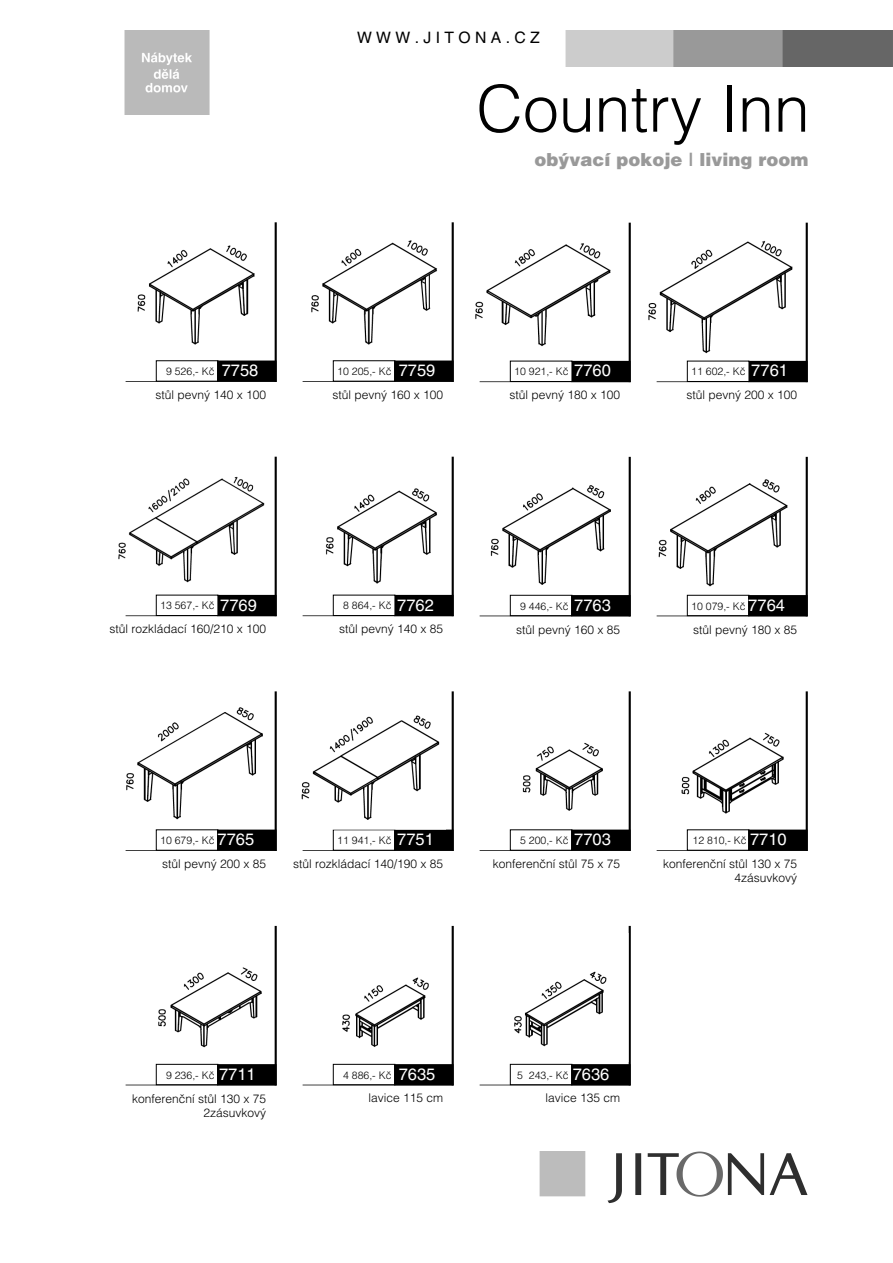
<style>
.page{position:relative;width:893px;height:1263px;background:#fff}
.page>*{position:absolute;margin:0;border:0;box-sizing:border-box;transform-origin:0 0}
.t1{font:300 64.5px "Helvetica CE";color:#000}
.t2{font:900 18px "Helvetica CE";color:#999}
.t3{font:15.75px "Helvetica CE";letter-spacing:.28em;color:#000}
.t4{font:300 12px/14.1px "Helvetica CE";color:#000;text-align:right}
.t5{font:300 10.5px "Helvetica CE";color:#000}
.s1{font-weight:400;font-size:16.5px;color:#fff}
</style>
<div class="page">
<img style="left:124px;top:30px;width:85px;height:85px">
<img style="left:566px;top:30px;width:327px;height:36px">
<hr style="left:303px;top:381px;width:151px;height:1px;background:#000;border-radius:50%">
<hr style="left:452px;top:222px;width:2px;height:160px;background:#000">
<div style="left:394px;top:360px;width:60px;height:22px;background:#000"></div>
<hr style="left:126px;top:381px;width:151px;height:1px;background:#000;border-radius:50%">
<hr style="left:275px;top:222px;width:2px;height:160px;background:#000">
<div style="left:217px;top:360px;width:60px;height:22px;background:#000"></div>
<hr style="left:480px;top:615px;width:151px;height:1px;background:#000;border-radius:50%">
<hr style="left:629px;top:457px;width:2px;height:159px;background:#000">
<div style="left:571px;top:595px;width:60px;height:21px;background:#000"></div>
<div style="left:510px;top:595px;width:62px;height:21px;border:1px solid #000"></div>
<hr style="left:657px;top:615px;width:151px;height:1px;background:#000;border-radius:50%">
<hr style="left:806px;top:457px;width:2px;height:159px;background:#000">
<div style="left:748px;top:595px;width:60px;height:21px;background:#000"></div>
<div style="left:687px;top:595px;width:62px;height:21px;border:1px solid #000"></div>
<hr style="left:303px;top:850px;width:151px;height:1px;background:#000;border-radius:50%">
<hr style="left:452px;top:691px;width:2px;height:160px;background:#000">
<div style="left:394px;top:829px;width:60px;height:22px;background:#000"></div>
<div style="left:333px;top:829px;width:62px;height:21px;border:1px solid #000"></div>
<hr style="left:126px;top:850px;width:151px;height:1px;background:#000;border-radius:50%">
<hr style="left:275px;top:691px;width:2px;height:160px;background:#000">
<div style="left:217px;top:829px;width:60px;height:22px;background:#000"></div>
<hr style="left:480px;top:850px;width:151px;height:1px;background:#000;border-radius:50%">
<hr style="left:629px;top:691px;width:2px;height:160px;background:#000">
<div style="left:571px;top:829px;width:60px;height:22px;background:#000"></div>
<hr style="left:657px;top:850px;width:151px;height:1px;background:#000;border-radius:50%">
<hr style="left:806px;top:691px;width:2px;height:160px;background:#000">
<div style="left:748px;top:829px;width:60px;height:22px;background:#000"></div>
<hr style="left:303px;top:1085px;width:151px;height:1px;background:#000;border-radius:50%">
<hr style="left:452px;top:926px;width:2px;height:159px;background:#000">
<div style="left:394px;top:1064px;width:60px;height:21px;background:#000"></div>
<div style="left:333px;top:1064px;width:62px;height:21px;border:1px solid #000"></div>
<hr style="left:126px;top:1085px;width:151px;height:1px;background:#000;border-radius:50%">
<hr style="left:275px;top:926px;width:2px;height:159px;background:#000">
<div style="left:217px;top:1064px;width:60px;height:21px;background:#000"></div>
<div style="left:156px;top:1064px;width:62px;height:21px;border:1px solid #000"></div>
<hr style="left:480px;top:1085px;width:151px;height:1px;background:#000;border-radius:50%">
<hr style="left:629px;top:926px;width:2px;height:159px;background:#000">
<div style="left:571px;top:1064px;width:60px;height:21px;background:#000"></div>
<div style="left:510px;top:1064px;width:62px;height:21px;border:1px solid #000"></div>
<svg style="left:608px;top:1153px;width:14px;height:50px"></svg>
<div style="left:635px;top:1153px;width:6px;height:42px;background:#2e2e2e"></div>
<svg style="left:770px;top:1153px;width:37px;height:42px"></svg>
<svg style="left:648px;top:1151px;width:116px;height:46px"></svg>
<div style="left:540px;top:1151px;width:45px;height:45px;background:#bcbcbc"></div>
<img style="left:137px;top:245px;width:118px;height:100px">
<img style="left:311px;top:240px;width:126px;height:105px">
<img style="left:490px;top:485px;width:121px;height:100px">
<img style="left:658px;top:479px;width:130px;height:108px">
<img style="left:301px;top:715px;width:145px;height:115px">
<img style="left:126px;top:707px;width:137px;height:113px">
<img style="left:522px;top:742px;width:81px;height:69px">
<img style="left:681px;top:732px;width:103px;height:82px">
<img style="left:342px;top:977px;width:87px;height:70px">
<img style="left:158px;top:967px;width:104px;height:81px">
<img style="left:514px;top:971px;width:93px;height:76px">
<hr style="left:480px;top:381px;width:151px;height:1px;background:#000;border-radius:50%">
<hr style="left:629px;top:223px;width:2px;height:159px;background:#000">
<div style="left:571px;top:361px;width:60px;height:21px;background:#000"></div>
<div style="left:510px;top:361px;width:62px;height:21px;border:1px solid #000"></div>
<img style="left:475px;top:243px;width:136px;height:104px">
<hr style="left:657px;top:381px;width:151px;height:1px;background:#000;border-radius:50%">
<hr style="left:806px;top:223px;width:2px;height:159px;background:#000">
<div style="left:748px;top:361px;width:60px;height:21px;background:#000"></div>
<div style="left:687px;top:361px;width:62px;height:21px;border:1px solid #000"></div>
<img style="left:648px;top:240px;width:145px;height:114px">
<hr style="left:126px;top:615px;width:151px;height:1px;background:#000;border-radius:50%">
<hr style="left:275px;top:457px;width:2px;height:159px;background:#000">
<div style="left:217px;top:595px;width:60px;height:21px;background:#000"></div>
<div style="left:156px;top:595px;width:62px;height:21px;border:1px solid #000"></div>
<img style="left:118px;top:476px;width:147px;height:107px">
<hr style="left:303px;top:615px;width:151px;height:1px;background:#000;border-radius:50%">
<hr style="left:452px;top:457px;width:2px;height:159px;background:#000">
<div style="left:394px;top:595px;width:60px;height:21px;background:#000"></div>
<div style="left:333px;top:595px;width:62px;height:21px;border:1px solid #000"></div>
<img style="left:326px;top:488px;width:111px;height:96px">
<h3 class="t3" style="left:357px;top:29px;width:184px">WWW.JITONA.CZ</h3>
<h1 class="t1" style="left:476px;top:73px;width:335px">Country Inn</h1>
<h2 class="t2" style="left:534px;top:149px;width:276px">obývací pokoje | living room</h2>
<p class="t5" style="left:166px;top:365px;width:94px">9 526,- Kč <span class="s1">7758</span></p>
<p class="t4" style="left:156px;top:388px;width:112px">stůl pevný 140 x 100</p>
<p class="t5" style="left:337px;top:365px;width:100px">10 205,- Kč <span class="s1">7759</span></p>
<p class="t4" style="left:333px;top:388px;width:112px">stůl pevný 160 x 100</p>
<p class="t5" style="left:514px;top:366px;width:98px">10 921,- Kč <span class="s1">7760</span></p>
<p class="t4" style="left:510px;top:388px;width:112px">stůl pevný 180 x 100</p>
<p class="t5" style="left:691px;top:366px;width:98px">11 602,- Kč <span class="s1">7761</span></p>
<p class="t4" style="left:687px;top:388px;width:112px">stůl pevný 200 x 100</p>
<p class="t5" style="left:160px;top:600px;width:98px">13 567,- Kč <span class="s1">7769</span></p>
<p class="t4" style="left:110px;top:622px;width:158px">stůl rozkládací 160/210 x 100</p>
<p class="t5" style="left:343px;top:600px;width:92px">8 864,- Kč <span class="s1">7762</span></p>
<p class="t4" style="left:339px;top:622px;width:106px">stůl pevný 140 x 85</p>
<p class="t5" style="left:520px;top:600px;width:92px">9 446,- Kč <span class="s1">7763</span></p>
<p class="t4" style="left:516px;top:622px;width:106px">stůl pevný 160 x 85</p>
<p class="t5" style="left:691px;top:600px;width:95px">10 079,- Kč <span class="s1">7764</span></p>
<p class="t4" style="left:693px;top:622px;width:106px">stůl pevný 180 x 85</p>
<p class="t5" style="left:160px;top:834px;width:95px">10 679,- Kč <span class="s1">7765</span></p>
<p class="t4" style="left:162px;top:857px;width:106px">stůl pevný 200 x 85</p>
<p class="t5" style="left:337px;top:834px;width:98px">11 941,- Kč <span class="s1">7751</span></p>
<p class="t4" style="left:293px;top:857px;width:152px">stůl rozkládací 140/190 x 85</p>
<p class="t5" style="left:520px;top:834px;width:92px">5 200,- Kč <span class="s1">7703</span></p>
<p class="t4" style="left:493px;top:857px;width:129px">konferenční stůl 75 x 75</p>
<p class="t5" style="left:692px;top:834px;width:96px">12 810,- Kč <span class="s1">7710</span></p>
<p class="t4" style="left:663px;top:857px;width:136px">konferenční stůl 130 x 75<br>4zásuvkový</p>
<p class="t5" style="left:166px;top:1069px;width:91px">9 236,- Kč <span class="s1">7711</span></p>
<p class="t4" style="left:132px;top:1091px;width:136px">konferenční stůl 130 x 75<br>2zásuvkový</p>
<p class="t5" style="left:343px;top:1069px;width:94px">4 886,- Kč <span class="s1">7635</span></p>
<p class="t4" style="left:369px;top:1091px;width:76px">lavice 115 cm</p>
<p class="t5" style="left:517px;top:1069px;width:94px">5 243,- Kč <span class="s1">7636</span></p>
<p class="t4" style="left:546px;top:1091px;width:76px">lavice 135 cm</p>
</div>
